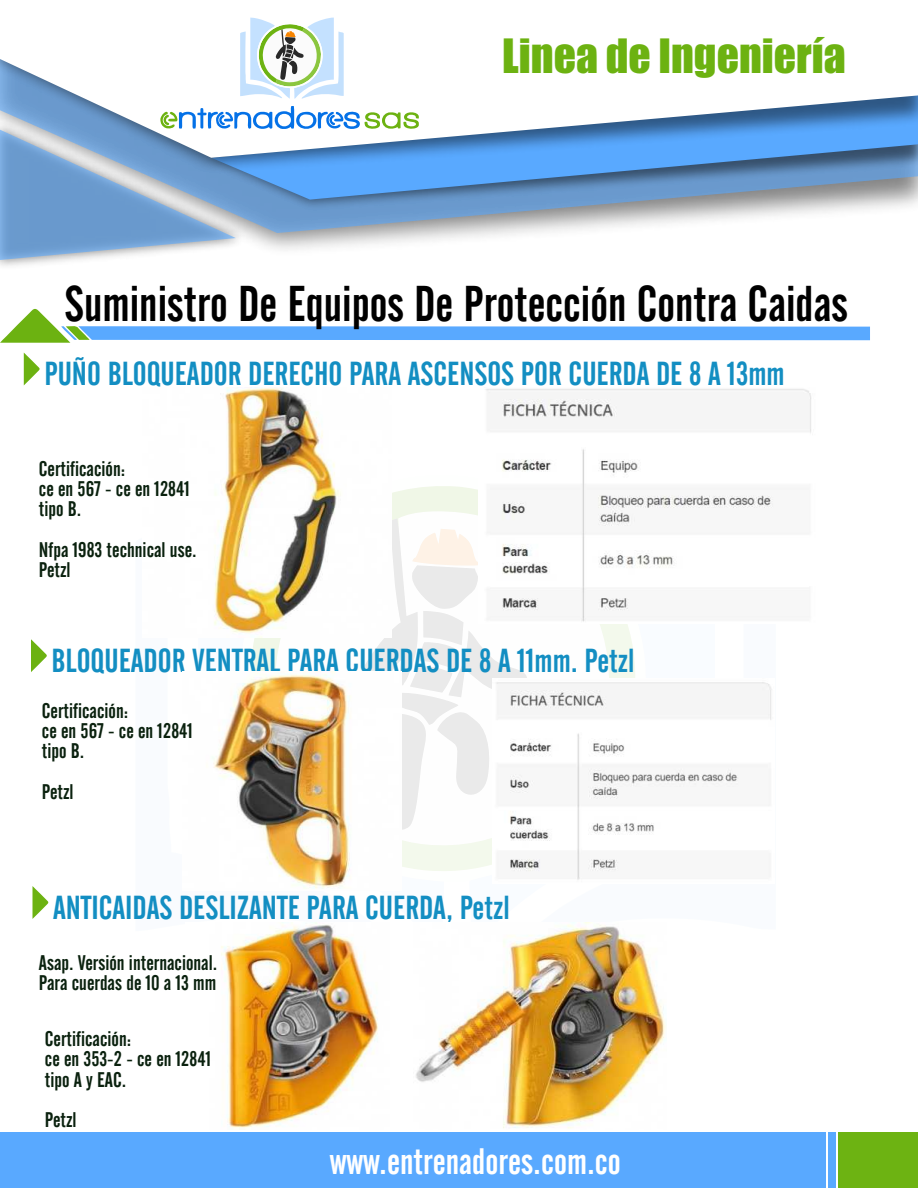
<style>
.page{position:relative;width:918px;height:1188px;background:#fff}
.page>*{position:absolute;margin:0;border:0;box-sizing:border-box;transform-origin:0 0}
.t1{font:49.8px "Alternate Gothic No 2 BT";color:#000}
.t2{font:43.65px "Impact";color:#6cb211}
.t3{font:36.45px "Alternate Gothic No 2 BT";color:#fff}
.t4{font:33px "Alternate Gothic No 2 BT";color:#138ec2}
.t5{font:21px/20.1px "Alternate Gothic No 2 BT";color:#0a210e}
</style>
<div class="page">
<svg style="left:251px;top:486px;width:384px;height:385px"></svg>
<svg style="left:352px;top:518px;width:181px;height:315px"></svg>
<svg style="left:419px;top:200px;width:499px;height:30px"></svg>
<svg style="left:419px;top:158px;width:499px;height:41px;background:#6492c4"></svg>
<svg style="left:0;top:17px;width:918px;height:141px"></svg>
<div style="left:0;top:1132px;width:825px;height:55px;background:#59a9ff"></div>
<div style="left:839px;top:1132px;width:79px;height:55px;background:#6db312"></div>
<div style="left:828px;top:1132px;width:8px;height:55px;background:#59a9ff"></div>
<svg style="left:0;top:105px;width:419px;height:155px"></svg>
<svg style="left:240px;top:18px;width:104px;height:81px"></svg>
<svg style="left:0;top:309px;width:870px;height:34px"></svg>
<svg style="left:24px;top:353px;width:16px;height:32px"></svg>
<svg style="left:31px;top:639px;width:16px;height:33px"></svg>
<svg style="left:33px;top:886px;width:15px;height:33px"></svg>
<img style="left:214px;top:388px;width:178px;height:249px">
<img style="left:478px;top:389px;width:333px;height:234px">
<img style="left:492px;top:679px;width:280px;height:201px">
<img style="left:213px;top:672px;width:188px;height:217px">
<img style="left:221px;top:922px;width:445px;height:207px">
<h2 class="t2" style="left:502px;top:22px;width:345px">Linea de Ingeniería</h2>
<h1 class="t1" style="left:65px;top:276px;width:785px">Suministro De Equipos De Protección Contra Caidas</h1>
<h3 class="t4" style="left:44px;top:355px;width:742px">PUÑO BLOQUEADOR DERECHO PARA ASCENSOS POR CUERDA DE 8 A 13mm</h3>
<p class="t5" style="left:39px;top:459px;width:153px">Certificación:<br>ce en 567 - ce en 12841 tipo B.</p>
<p class="t5" style="left:39px;top:540px;width:159px">Nfpa 1983 technical use.<br>Petzl</p>
<h3 class="t4" style="left:52px;top:642px;width:584px">BLOQUEADOR VENTRAL PARA CUERDAS DE 8 A 11mm. Petzl</h3>
<p class="t5" style="left:42px;top:701px;width:153px">Certificación:<br>ce en 567 - ce en 12841 tipo B.</p>
<p class="t5" style="left:42px;top:782px;width:33px">Petzl</p>
<h3 class="t4" style="left:53px;top:889px;width:458px">ANTICAIDAS DESLIZANTE PARA CUERDA, Petzl</h3>
<p class="t5" style="left:39px;top:953px;width:180px">Asap. Versión internacional.<br>Para cuerdas de 10 a 13 mm</p>
<p class="t5" style="left:45px;top:1029px;width:168px">Certificación:<br>ce en 353-2 - ce en 12841 tipo A y EAC.</p>
<p class="t5" style="left:45px;top:1110px;width:33px">Petzl</p>
<h3 class="t3" style="left:330px;top:1141px;width:293px">www.entrenadores.com.co</h3>
</div>
